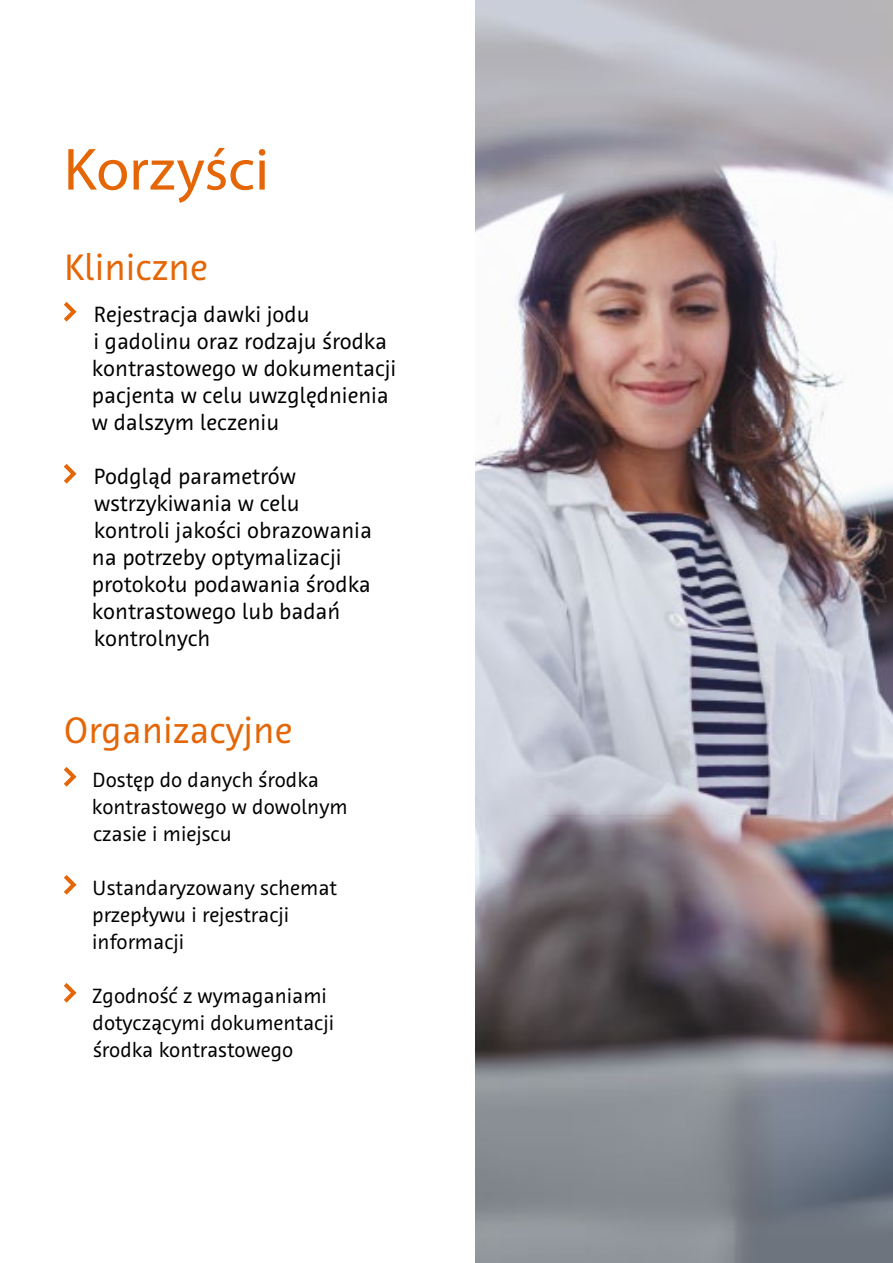
<style>
.page{position:relative;width:893px;height:1263px;background:#fff}
.page>*{position:absolute;margin:0;border:0;box-sizing:border-box;transform-origin:0 0}
.t1{font:60px "Myriad Pro";color:#e56606}
.t2{font:37.5px "Bayer Sans";color:#e56606}
.t3{font:22.5px/27px "Bayer Sans";color:#000}
.t4{font:21px/27px "Bayer Sans";color:#000}
</style>
<div class="page">
<svg style="left:64px;top:302px;width:13px;height:20px"></svg>
<svg style="left:64px;top:464px;width:13px;height:20px"></svg>
<svg style="left:64px;top:767px;width:13px;height:20px"></svg>
<svg style="left:64px;top:875px;width:13px;height:20px"></svg>
<svg style="left:64px;top:983px;width:13px;height:20px"></svg>
<img style="left:475px;top:0;width:418px;height:1263px">
<h1 class="t1" style="left:64px;top:132px;width:207px">Korzyści</h1>
<h2 class="t2" style="left:64px;top:243px;width:146px">Kliniczne</h2>
<p class="t3" style="left:92px;top:300px;width:306px">Rejestracja dawki jodu<br>i gadolinu oraz rodzaju środka kontrastowego w dokumentacji pacjenta w celu uwzględnienia w dalszym leczeniu</p>
<p class="t3" style="left:92px;top:462px;width:282px">Podgląd parametrów wstrzykiwania w celu kontroli jakości obrazowania na potrzeby optymalizacji protokołu podawania środka kontrastowego lub badań kontrolnych</p>
<h2 class="t2" style="left:64px;top:707px;width:230px">Organizacyjne</h2>
<p class="t4" style="left:92px;top:766px;width:257px">Dostęp do danych środka kontrastowego w dowolnym czasie i miejscu</p>
<p class="t4" style="left:92px;top:874px;width:246px">Ustandaryzowany schemat przepływu i rejestracji informacji</p>
<p class="t4" style="left:92px;top:982px;width:243px">Zgodność z wymaganiami dotyczącymi dokumentacji środka kontrastowego</p>
</div>
